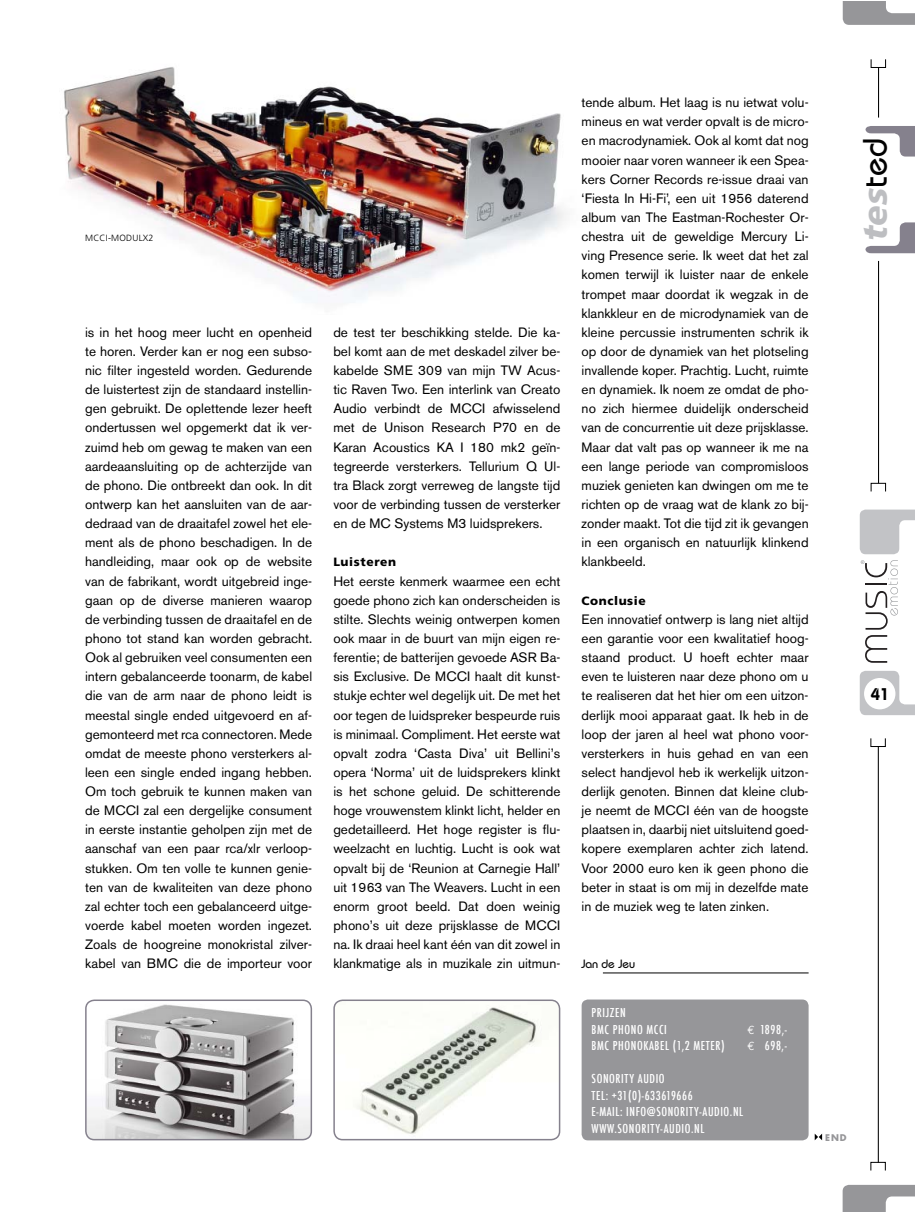
<style>
.page{position:relative;width:915px;height:1212px;background:#fff}
.page>*{position:absolute;margin:0;border:0;box-sizing:border-box;transform-origin:0 0}
.t1{font:italic 900 33.9px "Frutiger";color:#bdbec1}
.t2{font:600 16.95px "Bauhaus";color:#000}
.t3{font:13.5px/19.2px "Akzidenz Grotesk BE";color:#000;text-align:justify}
.t4{font:500 condensed 12px/16.5px "Futura";letter-spacing:.05em;color:#fff}
.t5{font:900 12px "Frutiger";letter-spacing:.05em;color:#000}
.t6{font:500 12px "Bauhaus";color:#000}
.t7{font:300 9px "Frutiger";letter-spacing:.025em;color:#000}
.t8{font:700 9px "Futura";color:#969699}
.s1{font-family:"Bauhaus";font-weight:500;font-style:normal;color:#000}
.s2{font-family:"Euro Mono";font-weight:400;font-stretch:normal}
</style>
<div class="page">
<img style="left:64px;top:67px;width:502px;height:233px">
<hr style="left:602px;top:972px;width:206px;height:1px;background:#000">
<div style="left:581px;top:999px;width:227px;height:141px;background:#969699;border-radius:6px"></div>
<svg style="left:814px;top:1133px;width:7px;height:7px"></svg>
<img style="left:86px;top:1000px;width:225px;height:139px;border-radius:9px">
<div style="left:85px;top:999px;width:227px;height:141px;border:2px solid #85818d;border-radius:9px"></div>
<img style="left:334px;top:1000px;width:225px;height:139px;border-radius:9px">
<div style="left:333px;top:999px;width:227px;height:141px;border:2px solid #85818d;border-radius:9px"></div>
<svg style="left:859px;top:510px;width:55px;height:44px"></svg>
<svg style="left:859px;top:671px;width:55px;height:44px"></svg>
<svg style="left:842px;top:1px;width:72px;height:24px"></svg>
<svg style="left:842px;top:1185px;width:72px;height:27px"></svg>
<div style="left:870px;top:59px;width:15px;height:9px;border:1px solid #000"></div>
<div style="left:870px;top:483px;width:15px;height:9px;border:1px solid #000"></div>
<div style="left:863px;top:678px;width:32px;height:31px;background:#fff;border-radius:50%"></div>
<hr style="left:877px;top:261px;width:1px;height:222px;background:#000">
<svg style="left:865px;top:222px;width:49px;height:31px"></svg>
<svg style="left:865px;top:126px;width:49px;height:31px"></svg>
<hr style="left:877px;top:67px;width:1px;height:51px;background:#000">
<hr style="left:877px;top:746px;width:1px;height:416px;background:#000">
<div style="left:870px;top:738px;width:15px;height:9px;border:1px solid #000"></div>
<div style="left:870px;top:1162px;width:15px;height:9px;border:1px solid #000"></div>
<svg style="left:860px;top:560px;width:37px;height:103px"></svg>
<p class="t7" style="left:85px;top:233px;width:70px">MCCI-MODULX2</p>
<p class="t3" style="left:85px;top:322px;width:228px">is in het hoog meer lucht en openheid te horen. Verder kan er nog een subso&shy;nic filter ingesteld worden. Gedurende de luistertest zijn de standaard instellin&shy;gen gebruikt. De oplettende lezer heeft ondertussen wel opgemerkt dat ik ver&shy;zuimd heb om gewag te maken van een aardeaansluiting op de achterzijde van de phono. Die ontbreekt dan ook. In dit ontwerp kan het aansluiten van de aar&shy;dedraad van de draaitafel zowel het ele&shy;ment als de phono beschadigen. In de handleiding, maar ook op de website van de fabrikant, wordt uitgebreid inge&shy;gaan op de diverse manieren waarop de verbinding tussen de draaitafel en de phono tot stand kan worden gebracht.<br>Ook al gebruiken veel consumenten een intern gebalanceerde toonarm, de kabel die van de arm naar de phono leidt is meestal single ended uitgevoerd en af&shy;gemonteerd met rca connectoren. Mede omdat de meeste phono versterkers al&shy;leen een single ended ingang hebben.<br>Om toch gebruik te kunnen maken van de MCCI zal een dergelijke consument in eerste instantie geholpen zijn met de aanschaf van een paar rca/xlr verloop&shy;stukken. Om ten volle te kunnen genie&shy;ten van de kwaliteiten van deze phono zal echter toch een gebalanceerd uitge&shy;voerde kabel moeten worden ingezet.<br>Zoals de hoogreine monokristal zilver&shy;kabel van BMC die de importeur voor</p>
<p class="t3" style="left:333px;top:322px;width:228px">de test ter beschikking stelde. Die ka&shy;bel komt aan de met deskadel zilver be&shy;kabelde SME 309 van mijn TW Acus&shy;tic Raven Two. Een interlink van Creato Audio verbindt de MCCI afwisselend met de Unison Research P70 en de Karan Acoustics KA I 180 mk2 geïn&shy;tegreerde versterkers. Tellurium Q Ul&shy;tra Black zorgt verreweg de langste tijd voor de verbinding tussen de versterker en de MC Systems M3 luidsprekers.</p>
<p class="t5" style="left:333px;top:555px;width:64px">Luisteren</p>
<p class="t3" style="left:333px;top:571px;width:228px">Het eerste kenmerk waarmee een echt goede phono zich kan onderscheiden is stilte. Slechts weinig ontwerpen komen ook maar in de buurt van mijn eigen re&shy;ferentie; de batterijen gevoede ASR Ba&shy;sis Exclusive. De MCCI haalt dit kunst&shy;stukje echter wel degelijk uit. De met het oor tegen de luidspreker bespeurde ruis is minimaal. Compliment. Het eerste wat opvalt zodra ‘Casta Diva’ uit Bellini’s opera ‘Norma’ uit de luidsprekers klinkt is het schone geluid. De schitterende hoge vrouwenstem klinkt licht, helder en gedetailleerd. Het hoge register is flu&shy;weelzacht en luchtig. Lucht is ook wat opvalt bij de ‘Reunion at Carnegie Hall’ uit 1963 van The Weavers. Lucht in een enorm groot beeld. Dat doen weinig phono’s uit deze prijsklasse de MCCI na. Ik draai heel kant één van dit zowel in klankmatige als in muzikale zin uitmun-</p>
<p class="t3" style="left:581px;top:93px;width:228px">tende album. Het laag is nu ietwat volu&shy;mineus en wat verder opvalt is de micro&shy;en macrodynamiek. Ook al komt dat nog mooier naar voren wanneer ik een Spea&shy;kers Corner Records re-issue draai van ‘Fiesta In Hi-Fi’, een uit 1956 daterend album van The Eastman-Rochester Or&shy;chestra uit de geweldige Mercury Li&shy;ving Presence serie. Ik weet dat het zal komen terwijl ik luister naar de enkele trompet maar doordat ik wegzak in de klankkleur en de microdynamiek van de kleine percussie instrumenten schrik ik op door de dynamiek van het plotseling invallende koper. Prachtig. Lucht, ruimte en dynamiek. Ik noem ze omdat de pho&shy;no zich hiermee duidelijk onderscheid van de concurrentie uit deze prijsklasse.<br>Maar dat valt pas op wanneer ik me na een lange periode van compromisloos muziek genieten kan dwingen om me te richten op de vraag wat de klank zo bij&shy;zonder maakt. Tot die tijd zit ik gevangen in een organisch en natuurlijk klinkend klankbeeld.</p>
<p class="t5" style="left:581px;top:593px;width:66px">Conclusie</p>
<p class="t3" style="left:581px;top:609px;width:228px">Een innovatief ontwerp is lang niet altijd een garantie voor een kwalitatief hoog&shy;staand product. U hoeft echter maar even te luisteren naar deze phono om u te realiseren dat het hier om een uitzon&shy;derlijk mooi apparaat gaat. Ik heb in de loop der jaren al heel wat phono voor&shy;versterkers in huis gehad en van een select handjevol heb ik werkelijk uitzon&shy;derlijk genoten. Binnen dat kleine club&shy;je neemt de MCCI één van de hoogste plaatsen in, daarbij niet uitsluitend goed&shy;kopere exemplaren achter zich latend.<br>Voor 2000 euro ken ik geen phono die beter in staat is om mij in dezelfde mate in de muziek weg te laten zinken.</p>
<h1 class="t1" style="left:854px;top:241px;width:104px;rotate:-90deg">tes<span class="s1">ted</span></h1>
<p class="t2" style="left:870px;top:684px;width:20px">41</p>
<p class="t6" style="left:581px;top:957px;width:55px">Jan de Jeu</p>
<p class="t4" style="left:591px;top:1004px;width:77px">PRIJZEN<br>BMC PHONO MCCI</p>
<p class="t4" style="left:747px;top:1021px;width:41px"><span class="s2">€</span> 1898,-</p>
<p class="t4" style="left:591px;top:1037px;width:134px">BMC PHONOKABEL (1,2 METER)</p>
<p class="t4" style="left:747px;top:1037px;width:41px"><span class="s2">€</span> 698,-</p>
<p class="t4" style="left:591px;top:1070px;width:153px">SONORITY AUDIO<br>TEL: +31(0)-633619666<br>E-MAIL: INFO@SONORITY-AUDIO.NL<br>WWW.SONORITY-AUDIO.NL</p>
<p class="t8" style="left:824px;top:1131px;width:23px">END</p>
</div>
